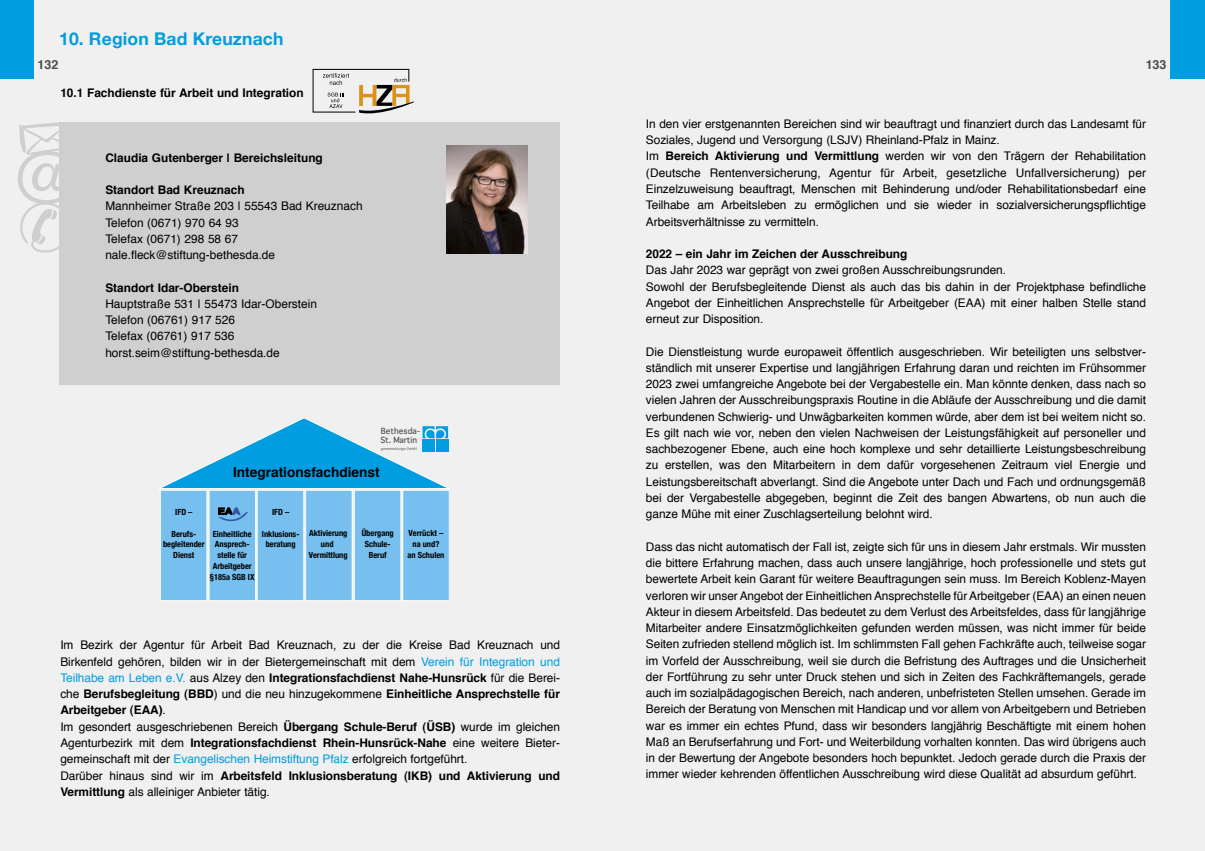
<style>
.page{position:relative;width:1205px;height:851px;background:#fff}
.page>*{position:absolute;margin:0;border:0;box-sizing:border-box;transform-origin:0 0}
.t1{font:700 17.5px "Helvetica Neue";letter-spacing:.01em;color:#009de0}
.t2{font:700 13.75px "Helvetica";color:#000}
.t3{font:700 12.5px "Helvetica";color:#4b4b4a}
.t4{font:11.88px/16.2px "Helvetica";letter-spacing:-.005em;color:#000}
.t5{font:700 11.88px "Helvetica";color:#000}
.t6{font:700 condensed 8.5px/11px "Helvetica Neue";color:#000;text-align:center}
.t7{font:700 8.25px/9.1px "Thonburi";color:#585857}
.t8{font:3.5px "Thonburi";color:#585857}
.s1{color:#009de0}
.s2{font-weight:700}
</style>
<div class="page">
<div style="left:0;top:0;width:602px;height:850px;background:#f0f0f0"></div>
<div style="left:603px;top:0;width:602px;height:850px;background:#f0f0f0"></div>
<div style="left:1171px;top:0;width:34px;height:78px;background:#009de0"></div>
<div style="left:0;top:0;width:34px;height:78px;background:#009de0"></div>
<div style="left:59px;top:122px;width:501px;height:262px;background:#cfcfcf"></div>
<svg style="left:18px;top:122px;width:41px;height:130px"></svg>
<svg style="left:313px;top:69px;width:101px;height:45px"></svg>
<div style="left:160px;top:490px;width:47px;height:110px;background:#77bfee"></div>
<div style="left:160px;top:490px;width:47px;height:110px;border:1px solid #fff"></div>
<div style="left:209px;top:490px;width:47px;height:110px;background:#77bfee"></div>
<div style="left:209px;top:490px;width:47px;height:110px;border:1px solid #fff"></div>
<div style="left:257px;top:490px;width:47px;height:110px;background:#77bfee"></div>
<div style="left:257px;top:490px;width:47px;height:110px;border:1px solid #fff"></div>
<div style="left:306px;top:490px;width:46px;height:110px;background:#77bfee"></div>
<div style="left:305px;top:490px;width:47px;height:110px;border:1px solid #fff"></div>
<div style="left:354px;top:490px;width:47px;height:110px;background:#77bfee"></div>
<div style="left:354px;top:490px;width:47px;height:110px;border:1px solid #fff"></div>
<div style="left:403px;top:490px;width:46px;height:110px;background:#77bfee"></div>
<div style="left:402px;top:490px;width:47px;height:110px;border:1px solid #fff"></div>
<svg style="left:159px;top:418px;width:291px;height:71px"></svg>
<div style="left:422px;top:440px;width:12px;height:12px;background:#009de0"></div>
<div style="left:436px;top:440px;width:12px;height:12px;background:#009de0"></div>
<svg style="left:218px;top:507px;width:30px;height:14px"></svg>
<img style="left:446px;top:145px;width:82px;height:108px">
<h1 class="t1" style="left:59px;top:27px;width:226px">10. Region Bad Kreuznach</h1>
<p class="t5" style="left:60px;top:87px;width:245px">10.1 Fachdienste für Arbeit und Integration</p>
<p class="t3" style="left:38px;top:59px;width:22px">132</p>
<p class="t3" style="left:1145px;top:59px;width:22px">133</p>
<p class="t5" style="left:105px;top:152px;width:219px">Claudia Gutenberger | Bereichsleitung</p>
<p class="t5" style="left:105px;top:185px;width:141px">Standort Bad Kreuznach</p>
<p class="t4" style="left:105px;top:199px;width:259px">Mannheimer Straße 203 | 55543 Bad Kreuznach<br>Telefon (0671) 970 64 93<br>Telefax (0671) 298 58 67 nale.fleck@stiftung-bethesda.de</p>
<p class="t5" style="left:105px;top:282px;width:135px">Standort Idar-Oberstein</p>
<p class="t4" style="left:105px;top:296px;width:213px">Hauptstraße 531 | 55473 Idar-Oberstein<br>Telefon (06761) 917 526<br>Telefax (06761) 917 536 horst.seim@stiftung-bethesda.de</p>
<p class="t7" style="left:381px;top:426px;width:41px">Bethesda-<br>St. Martin</p>
<p class="t8" style="left:381px;top:446px;width:38px">gemeinnützige GmbH</p>
<p class="t2" style="left:233px;top:466px;width:148px">Integrationsfachdienst</p>
<p class="t6" style="left:175px;top:506px;width:19px">IFD –</p>
<p class="t6" style="left:163px;top:527px;width:43px">Berufs&shy;begleitender<br>Dienst</p>
<p class="t6" style="left:210px;top:527px;width:46px">Einheitliche<br>Ansprech&shy;stelle für<br>Arbeitgeber §185a SGB IX</p>
<p class="t6" style="left:272px;top:506px;width:19px">IFD –</p>
<p class="t6" style="left:262px;top:527px;width:39px">Inklusions&shy;beratung</p>
<p class="t6" style="left:309px;top:527px;width:40px">Aktivierung und<br>Vermittlung</p>
<p class="t6" style="left:362px;top:527px;width:34px">Übergang<br>Schule-<br>Beruf</p>
<p class="t6" style="left:407px;top:527px;width:38px">Verrückt – na und? an Schulen</p>
<p class="t4" style="left:60px;top:638px;width:501px">Im Bezirk der Agentur für Arbeit Bad Kreuznach, zu der die Kreise Bad Kreuznach und Birkenfeld gehören, bilden wir in der Bietergemeinschaft mit dem <span class="s1">Verein für Integration und Teilhabe am Leben e.V.</span> aus Alzey den <span class="s2">Integrationsfachdienst Nahe-Hunsrück</span> für die Berei&shy;che <span class="s2">Berufsbegleitung (BBD</span>) und die neu hinzugekommene <span class="s2">Einheitliche Ansprechstelle für Arbeitgeber (EAA)</span>.<br>Im gesondert ausgeschriebenen Bereich <span class="s2">Übergang Schule-Beruf (ÜSB)</span> wurde im gleichen Agenturbezirk mit dem <span class="s2">Integrationsfachdienst Rhein-Hunsrück-Nahe</span> eine weitere Bieter&shy;gemeinschaft mit der <span class="s1">Evangelischen Heimstiftung Pfalz</span> erfolgreich fortgeführt.<br>Darüber hinaus sind wir im <span class="s2">Arbeitsfeld Inklusionsberatung (IKB) und Aktivierung und Vermittlung</span> als alleiniger Anbieter tätig.</p>
<p class="t4" style="left:646px;top:117px;width:502px">In den vier erstgenannten Bereichen sind wir beauftragt und finanziert durch das Landesamt für Soziales, Jugend und Versorgung (LSJV) Rheinland-Pfalz in Mainz.<br>Im <span class="s2">Bereich Aktivierung und Vermittlung</span> werden wir von den Trägern der Rehabilitation (Deutsche Rentenversicherung, Agentur für Arbeit, gesetzliche Unfallversicherung) per Einzelzuweisung beauftragt, Menschen mit Behinderung und/oder Rehabilitationsbedarf eine Teilhabe am Arbeitsleben zu ermöglichen und sie wieder in sozialversicherungspflichtige Arbeitsverhältnisse zu vermitteln.</p>
<p class="t5" style="left:646px;top:249px;width:263px">2022 – ein Jahr im Zeichen der Ausschreibung</p>
<p class="t4" style="left:646px;top:263px;width:501px">Das Jahr 2023 war geprägt von zwei großen Ausschreibungsrunden.<br>Sowohl der Berufsbegleitende Dienst als auch das bis dahin in der Projektphase befindliche Angebot der Einheitlichen Ansprechstelle für Arbeitgeber (EAA) mit einer halben Stelle stand erneut zur Disposition.</p>
<p class="t4" style="left:646px;top:344px;width:501px;text-align:justify">Die Dienstleistung wurde europaweit öffentlich ausgeschrieben. Wir beteiligten uns selbstver&shy;ständlich mit unserer Expertise und langjährigen Erfahrung daran und reichten im Frühsommer 2023 zwei umfangreiche Angebote bei der Vergabestelle ein. Man könnte denken, dass nach so vielen Jahren der Ausschreibungspraxis Routine in die Abläufe der Ausschreibung und die damit verbundenen Schwierig- und Unwägbarkeiten kommen würde, aber dem ist bei weitem nicht so.<br>Es gilt nach wie vor, neben den vielen Nachweisen der Leistungsfähigkeit auf personeller und sachbezogener Ebene, auch eine hoch komplexe und sehr detaillierte Leistungsbeschreibung zu erstellen, was den Mitarbeitern in dem dafür vorgesehenen Zeitraum viel Energie und Leistungsbereitschaft abverlangt. Sind die Angebote unter Dach und Fach und ordnungsgemäß bei der Vergabestelle abgegeben, beginnt die Zeit des bangen Abwartens, ob nun auch die ganze Mühe mit einer Zuschlagserteilung belohnt wird.</p>
<p class="t4" style="left:646px;top:539px;width:502px;text-align:justify">Dass das nicht automatisch der Fall ist, zeigte sich für uns in diesem Jahr erstmals. Wir mussten die bittere Erfahrung machen, dass auch unsere langjährige, hoch professionelle und stets gut bewertete Arbeit kein Garant für weitere Beauftragungen sein muss. Im Bereich Koblenz-Mayen verloren wir unser Angebot der Einheitlichen Ansprechstelle für Arbeitgeber (EAA) an einen neuen Akteur in diesem Arbeitsfeld. Das bedeutet zu dem Verlust des Arbeitsfeldes, dass für langjährige Mitarbeiter andere Einsatzmöglichkeiten gefunden werden müssen, was nicht immer für beide Seiten zufrieden stellend möglich ist. Im schlimmsten Fall gehen Fachkräfte auch, teilweise sogar im Vorfeld der Ausschreibung, weil sie durch die Befristung des Auftrages und die Unsicherheit der Fortführung zu sehr unter Druck stehen und sich in Zeiten des Fachkräftemangels, gerade auch im sozialpädagogischen Bereich, nach anderen, unbefristeten Stellen umsehen. Gerade im Bereich der Beratung von Menschen mit Handicap und vor allem von Arbeitgebern und Betrieben war es immer ein echtes Pfund, dass wir besonders langjährig Beschäftigte mit einem hohen Maß an Berufserfahrung und Fort- und Weiterbildung vorhalten konnten. Das wird übrigens auch in der Bewertung der Angebote besonders hoch bepunktet. Jedoch gerade durch die Praxis der immer wieder kehrenden öffentlichen Ausschreibung wird diese Qualität ad absurdum geführt.</p>
</div>
